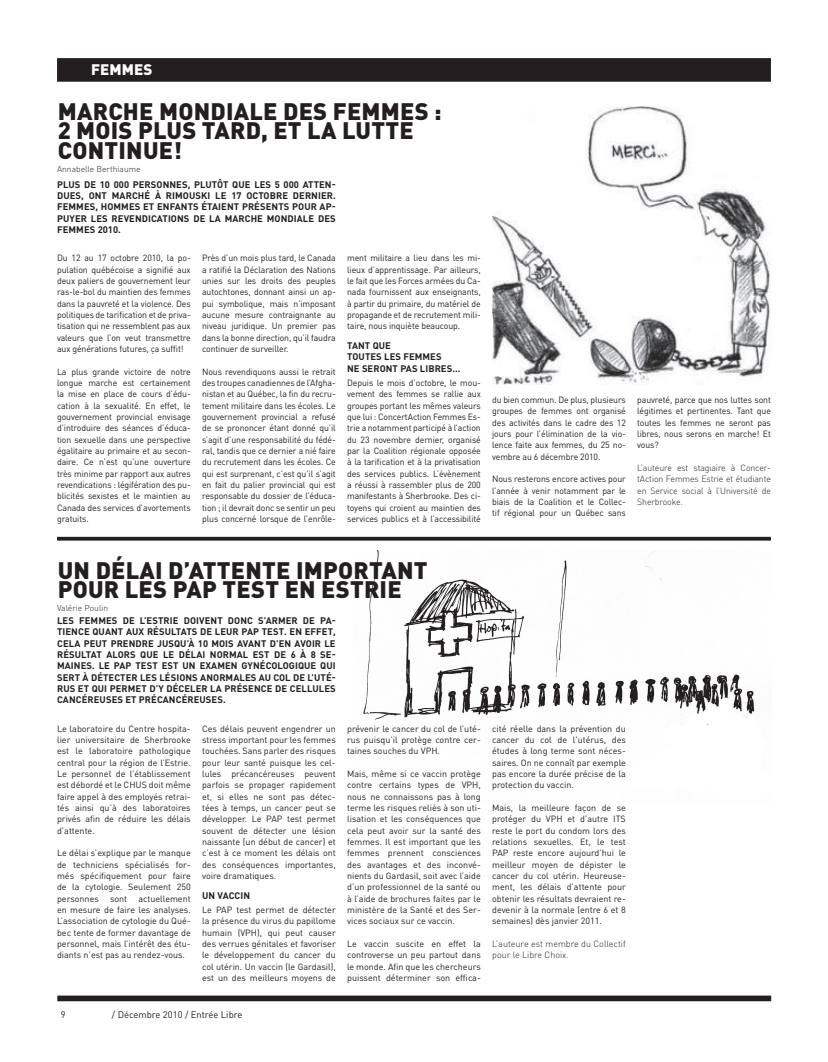
<style>
.page{position:relative;width:828px;height:1062px;background:#fff}
.page>*{position:absolute;margin:0;border:0;box-sizing:border-box;transform-origin:0 0}
.t1{font:900 23.6px/19.8px "DIN Pro";letter-spacing:.01em;color:#231f20}
.t2{font:900 15.1px "DIN Pro";letter-spacing:.01em;color:#fff}
.t3{font:700 9.4px/11.3px "DIN Pro";letter-spacing:.01em;color:#231f20;text-align:justify}
.t4{font:9.4px "DIN Pro";color:#231f20}
.t5{font:9px/11.3px "DIN Pro";letter-spacing:-.01em;color:#231f20;text-align:justify}
.t6{font:300 9px/11.3px "DIN Pro";letter-spacing:-.01em;color:#231f20;text-align:justify}
.t7{font:300 8.5px "DIN Pro";color:#231f20}
</style>
<div class="page">
<img style="left:363px;top:550px;width:392px;height:175px">
<img style="left:492px;top:106px;width:279px;height:279px">
<div style="left:57px;top:58px;width:714px;height:24px;background:#231f20"></div>
<div style="left:57px;top:996px;width:714px;height:5px;background:#231f20"></div>
<svg style="left:57px;top:537px;width:714px;height:4px;background:#383435"></svg>
<h2 class="t2" style="left:91px;top:64px;width:63px">FEMMES</h2>
<h1 class="t1" style="left:58px;top:103px;width:385px">MARCHE MONDIALE DES FEMMES :<br>2 MOIS PLUS TARD, ET LA LUTTE<br>CONTINUE!</h1>
<p class="t7" style="left:57px;top:166px;width:85px">Annabelle Berthiaume</p>
<p class="t3" style="left:57px;top:179px;width:280px">PLUS DE 10 000 PERSONNES, PLUTÔT QUE LES 5 000 ATTEN-DUES, ONT MARCHÉ À RIMOUSKI LE 17 OCTOBRE DERNIER.<br>FEMMES, HOMMES ET ENFANTS ÉTAIENT PRÉSENTS POUR AP-PUYER LES REVENDICATIONS DE LA MARCHE MONDIALE DES FEMMES 2010.</p>
<p class="t5" style="left:57px;top:253px;width:135px">Du 12 au 17 octobre 2010, la po&shy;pulation québécoise a signifié aux deux paliers de gouvernement leur ras-le-bol du maintien des femmes dans la pauvreté et la violence. Des politiques de tarification et de priva&shy;tisation qui ne ressemblent pas aux valeurs que l’on veut transmettre aux générations futures, ça suffit!</p>
<p class="t5" style="left:57px;top:367px;width:135px">La plus grande victoire de notre longue marche est certainement la mise en place de cours d’édu&shy;cation à la sexualité. En effet, le gouvernement provincial envisage d’introduire des séances d’éduca&shy;tion sexuelle dans une perspective égalitaire au primaire et au secon&shy;daire. Ce n’est qu’une ouverture très minime par rapport aux autres revendications : légifération des pu&shy;blicités sexistes et le maintien au Canada des services d’avortements gratuits.</p>
<p class="t5" style="left:202px;top:253px;width:135px">Près d’un mois plus tard, le Canada a ratifié la Déclaration des Nations unies sur les droits des peuples autochtones, donnant ainsi un ap&shy;pui symbolique, mais n’imposant aucune mesure contraignante au niveau juridique. Un premier pas dans la bonne direction, qu’il faudra continuer de surveiller.</p>
<p class="t5" style="left:202px;top:367px;width:135px">Nous revendiquons aussi le retrait des troupes canadiennes de l’Afgha&shy;nistan et au Québec, la fin du recru&shy;tement militaire dans les écoles. Le gouvernement provincial a refusé de se prononcer étant donné qu’il s’agit d’une responsabilité du fédé&shy;ral, tandis que ce dernier a nié faire du recrutement dans les écoles. Ce qui est surprenant, c’est qu’il s’agit en fait du palier provincial qui est responsable du dossier de l’éduca&shy;tion ; il devrait donc se sentir un peu plus concerné lorsque de l’enrôle-</p>
<p class="t5" style="left:347px;top:253px;width:135px">ment militaire a lieu dans les mi&shy;lieux d’apprentissage. Par ailleurs, le fait que les Forces armées du Ca&shy;nada fournissent aux enseignants, à partir du primaire, du matériel de propagande et de recrutement mili&shy;taire, nous inquiète beaucoup.</p>
<p class="t3" style="left:347px;top:341px;width:115px;text-align:left">TANT QUE<br>TOUTES LES FEMMES<br>NE SERONT PAS LIBRES…</p>
<p class="t5" style="left:347px;top:378px;width:135px">Depuis le mois d’octobre, le mou&shy;vement des femmes se rallie aux groupes portant les mêmes valeurs que lui : ConcertAction Femmes Es&shy;trie a notamment participé à l’action du 23 novembre dernier, organisé par la Coalition régionale opposée à la tarification et à la privatisation des services publics. L’évènement a réussi à rassembler plus de 200 manifestants à Sherbrooke. Des ci&shy;toyens qui croient au maintien des services publics et à l’accessibilité</p>
<p class="t5" style="left:492px;top:395px;width:135px">du bien commun. De plus, plusieurs groupes de femmes ont organisé des activités dans le cadre des 12 jours pour l’élimination de la vio&shy;lence faite aux femmes, du 25 no&shy;vembre au 6 décembre 2010.</p>
<p class="t5" style="left:492px;top:474px;width:135px">Nous resterons encore actives pour l’année à venir notamment par le biais de la Coalition et le Collec&shy;tif régional pour un Québec sans</p>
<p class="t5" style="left:637px;top:395px;width:135px">pauvreté, parce que nos luttes sont légitimes et pertinentes. Tant que toutes les femmes ne seront pas libres, nous serons en marche! Et vous?</p>
<p class="t6" style="left:637px;top:463px;width:135px">L’auteure est stagiaire à Concer&shy;tAction Femmes Estrie et étudiante en Service social à l’Université de Sherbrooke.</p>
<h1 class="t1" style="left:58px;top:562px;width:371px">UN DÉLAI D’ATTENTE IMPORTANT<br>POUR LES PAP TEST EN ESTRIE</h1>
<p class="t7" style="left:57px;top:605px;width:53px">Valérie Poulin</p>
<p class="t3" style="left:57px;top:616px;width:280px">LES FEMMES DE L’ESTRIE DOIVENT DONC S’ARMER DE PA-TIENCE QUANT AUX RÉSULTATS DE LEUR PAP TEST. EN EFFET, CELA PEUT PRENDRE JUSQU’À 10 MOIS AVANT D’EN AVOIR LE RÉSULTAT ALORS QUE LE DÉLAI NORMAL EST DE 6 À 8 SE-MAINES. LE PAP TEST EST UN EXAMEN GYNÉCOLOGIQUE QUI SERT À DÉTECTER LES LÉSIONS ANORMALES AU COL DE L’UTÉ-RUS ET QUI PERMET D’Y DÉCELER LA PRÉSENCE DE CELLULES CANCÉREUSES ET PRÉCANCÉREUSES.</p>
<p class="t5" style="left:57px;top:724px;width:135px">Le laboratoire du Centre hospita&shy;lier universitaire de Sherbrooke est le laboratoire pathologique central pour la région de l’Estrie.<br>Le personnel de l’établissement est débordé et le CHUS doit même faire appel à des employés retrai&shy;tés ainsi qu’à des laboratoires privés afin de réduire les délais d’attente.</p>
<p class="t5" style="left:57px;top:848px;width:135px">Le délai s’explique par le manque de techniciens spécialisés for&shy;més spécifiquement pour faire de la cytologie. Seulement 250 personnes sont actuellement en mesure de faire les analyses.<br>L’association de cytologie du Qué&shy;bec tente de former davantage de personnel, mais l’intérêt des étu&shy;diants n’est pas au rendez-vous.</p>
<p class="t5" style="left:202px;top:724px;width:135px">Ces délais peuvent engendrer un stress important pour les femmes touchées. Sans parler des risques pour leur santé puisque les cel&shy;lules précancéreuses peuvent parfois se propager rapidement et, si elles ne sont pas détec&shy;tées à temps, un cancer peut se développer. Le PAP test permet souvent de détecter une lésion naissante (un début de cancer) et c’est à ce moment les délais ont des conséquences importantes, voire dramatiques.</p>
<p class="t3" style="left:202px;top:890px;width:49px">UN VACCIN</p>
<p class="t5" style="left:202px;top:905px;width:135px">Le PAP test permet de détecter la présence du virus du papillome humain (VPH), qui peut causer des verrues génitales et favoriser le développement du cancer du col utérin. Un vaccin (le Gardasil), est un des meilleurs moyens de</p>
<p class="t4" style="left:61px;top:1011px;width:6px">9</p>
<p class="t4" style="left:112px;top:1011px;width:132px">/ Décembre 2010 / Entrée Libre</p>
<p class="t5" style="left:347px;top:724px;width:135px">prévenir le cancer du col de l’uté&shy;rus puisqu’il protège contre cer&shy;taines souches du VPH.</p>
<p class="t5" style="left:347px;top:769px;width:135px">Mais, même si ce vaccin protège contre certains types de VPH, nous ne connaissons pas à long terme les risques reliés à son uti&shy;lisation et les conséquences que cela peut avoir sur la santé des femmes. Il est important que les femmes prennent consciences des avantages et des inconvé&shy;nients du Gardasil, soit avec l’aide d’un professionnel de la santé ou à l’aide de brochures faites par le ministère de la Santé et des Ser&shy;vices sociaux sur ce vaccin.</p>
<p class="t5" style="left:347px;top:939px;width:135px">Le vaccin suscite en effet la controverse un peu partout dans le monde. Afin que les chercheurs puissent déterminer son effica-</p>
<p class="t5" style="left:492px;top:724px;width:135px">cité réelle dans la prévention du cancer du col de l'utérus, des études à long terme sont néces&shy;saires. On ne connaît par exemple pas encore la durée précise de la protection du vaccin.</p>
<p class="t5" style="left:492px;top:803px;width:135px">Mais, la meilleure façon de se protéger du VPH et d’autre ITS reste le port du condom lors des relations sexuelles. Et, le test PAP reste encore aujourd’hui le meilleur moyen de dépister le cancer du col utérin. Heureuse&shy;ment, les délais d’attente pour obtenir les résultats devraient re&shy;devenir à la normale (entre 6 et 8 semaines) dès janvier 2011.</p>
<p class="t6" style="left:492px;top:939px;width:135px">L’auteure est membre du Collectif pour le Libre Choix.</p>
</div>
